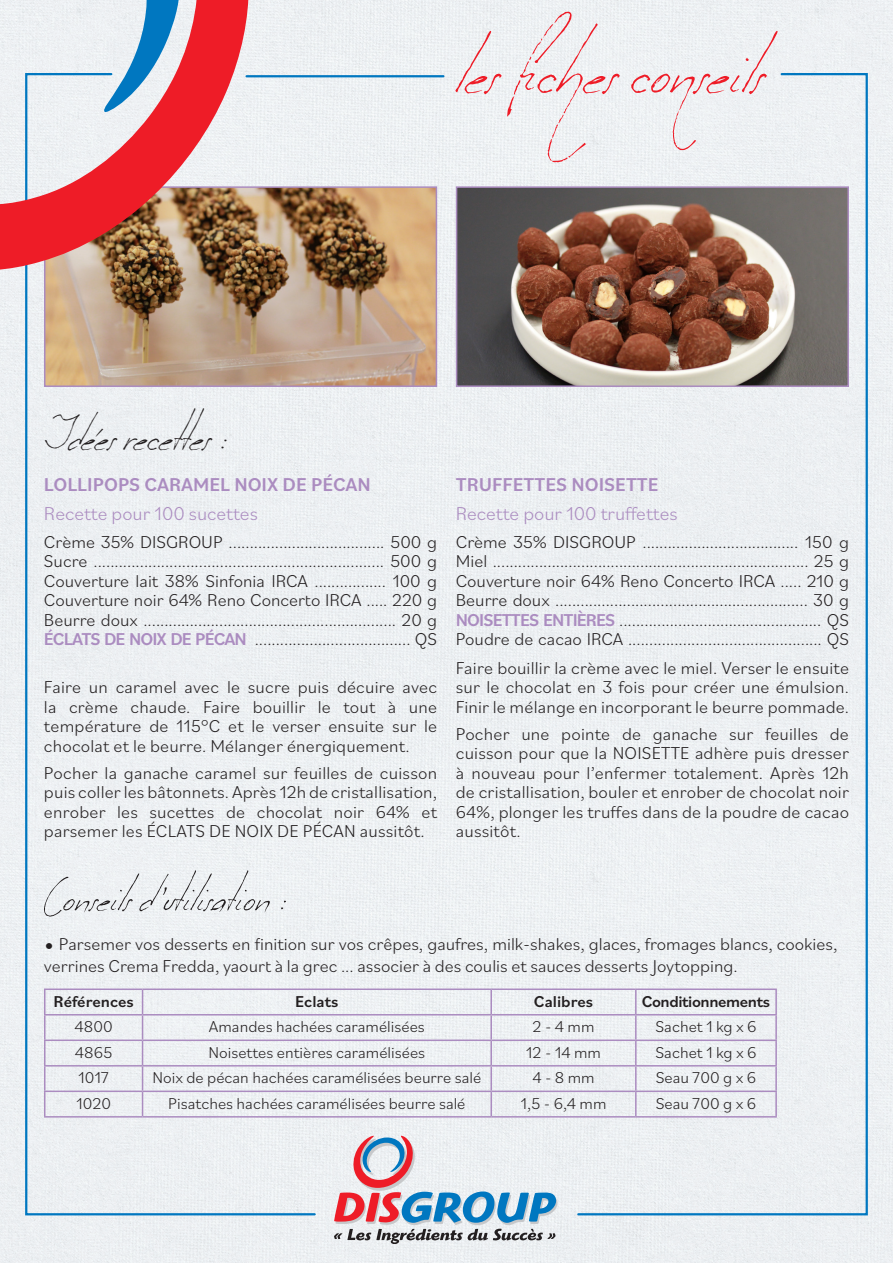
<style>
.page{position:relative;width:893px;height:1263px;background:#edf0f3}
.page>*{position:absolute;margin:0;border:0;box-sizing:border-box;transform-origin:0 0}
.t1{font:67.5px "Milonguita";color:#ee1c27}
.t2{font:42px "Milonguita";color:#231f20}
.Style_de_paragraphe{font:300 19.5px "Bilo";color:#ab8cc0}
.Style_de_paragraphe-2{font:500 19.5px "Bilo";color:#ab8cc0}
.Style_de_paragraphe-3{font:300 18px/19.5px "Bilo";color:#231f20;text-align:justify}
.t3{font:300 16.5px "Bilo";color:#231f20}
.t4{font:500 16.5px "Bilo";letter-spacing:-.005em;color:#231f20}
.t5{font:500 16.5px "Bilo";letter-spacing:-.025em;color:#231f20}
.s1{font-weight:500;color:#ab8cc0}
.s2{font-size:28.5px}
</style>
<div class="page">
<div style="left:24px;top:72px;width:293px;height:1144px;background:#edf0f3"></div>
<hr style="left:247px;top:75px;width:196px;height:2px;background:#0077c0">
<svg style="left:334px;top:1135px;width:223px;height:108px"></svg>
<div style="left:576px;top:72px;width:293px;height:1144px;background:#edf0f3"></div>
<svg style="left:43px;top:185px;width:395px;height:203px;background:#b49579"></svg>
<svg style="left:0;top:0;width:258px;height:280px"></svg>
<svg style="left:44px;top:870px;width:242px;height:47px"></svg>
<img style="left:459px;top:189px;width:387px;height:195px">
<div style="left:456px;top:186px;width:393px;height:201px;border:2px solid #ab8cc0"></div>
<hr style="left:44px;top:988px;width:99px;height:2px;background:#ab8cc0">
<hr style="left:143px;top:988px;width:348px;height:2px;background:#ab8cc0">
<hr style="left:44px;top:1014px;width:99px;height:1px;background:#ab8cc0">
<hr style="left:143px;top:1014px;width:348px;height:1px;background:#ab8cc0">
<hr style="left:490px;top:990px;width:2px;height:24px;background:#ab8cc0">
<hr style="left:491px;top:988px;width:145px;height:2px;background:#ab8cc0">
<hr style="left:491px;top:1014px;width:145px;height:1px;background:#ab8cc0">
<hr style="left:635px;top:990px;width:2px;height:24px;background:#ab8cc0">
<hr style="left:636px;top:988px;width:141px;height:2px;background:#ab8cc0">
<hr style="left:775px;top:990px;width:2px;height:24px;background:#ab8cc0">
<hr style="left:636px;top:1014px;width:141px;height:1px;background:#ab8cc0">
<hr style="left:490px;top:1015px;width:2px;height:24px;background:#ab8cc0">
<hr style="left:635px;top:1015px;width:2px;height:24px;background:#ab8cc0">
<hr style="left:775px;top:1015px;width:2px;height:24px;background:#ab8cc0">
<svg style="left:44px;top:990px;width:1px;height:126px"></svg>
<svg style="left:142px;top:990px;width:1px;height:126px"></svg>
<hr style="left:44px;top:1039px;width:99px;height:2px;background:#ab8cc0">
<hr style="left:143px;top:1039px;width:348px;height:2px;background:#ab8cc0">
<hr style="left:44px;top:1065px;width:99px;height:1px;background:#ab8cc0">
<hr style="left:143px;top:1065px;width:348px;height:1px;background:#ab8cc0">
<hr style="left:44px;top:1090px;width:99px;height:2px;background:#ab8cc0">
<hr style="left:143px;top:1090px;width:348px;height:2px;background:#ab8cc0">
<hr style="left:44px;top:1116px;width:99px;height:1px;background:#ab8cc0">
<hr style="left:143px;top:1116px;width:348px;height:1px;background:#ab8cc0">
<hr style="left:490px;top:1041px;width:2px;height:24px;background:#ab8cc0">
<hr style="left:490px;top:1066px;width:2px;height:24px;background:#ab8cc0">
<hr style="left:490px;top:1092px;width:2px;height:24px;background:#ab8cc0">
<hr style="left:491px;top:1039px;width:145px;height:2px;background:#ab8cc0">
<hr style="left:491px;top:1065px;width:145px;height:1px;background:#ab8cc0">
<hr style="left:491px;top:1090px;width:145px;height:2px;background:#ab8cc0">
<hr style="left:491px;top:1116px;width:145px;height:1px;background:#ab8cc0">
<hr style="left:635px;top:1041px;width:2px;height:24px;background:#ab8cc0">
<hr style="left:635px;top:1066px;width:2px;height:24px;background:#ab8cc0">
<hr style="left:635px;top:1092px;width:2px;height:24px;background:#ab8cc0">
<hr style="left:636px;top:1039px;width:141px;height:2px;background:#ab8cc0">
<hr style="left:775px;top:1041px;width:2px;height:24px;background:#ab8cc0">
<hr style="left:775px;top:1066px;width:2px;height:24px;background:#ab8cc0">
<hr style="left:775px;top:1092px;width:2px;height:24px;background:#ab8cc0">
<hr style="left:636px;top:1065px;width:141px;height:1px;background:#ab8cc0">
<hr style="left:636px;top:1090px;width:141px;height:2px;background:#ab8cc0">
<hr style="left:636px;top:1116px;width:141px;height:1px;background:#ab8cc0">
<p class="t2" style="left:44px;top:410px;width:186px">Idées recettes :</p>
<p class="t1" style="left:455px;top:29px;width:309px">les fiches conseils</p>
<p class="Style_de_paragraphe-2" style="left:44px;top:471px;width:328px">LOLLIPOPS CARAMEL NOIX DE PÉCAN</p>
<p class="Style_de_paragraphe-2" style="left:456px;top:471px;width:204px">TRUFFETTES NOISETTE</p>
<p class="Style_de_paragraphe" style="left:44px;top:500px;width:215px">Recette pour 100 sucettes</p>
<p class="Style_de_paragraphe" style="left:456px;top:500px;width:223px">Recette pour 100 truffettes</p>
<p class="Style_de_paragraphe-3" style="left:44px;top:531px;width:395px">Crème 35% DISGROUP ..................................... 500 g</p>
<p class="Style_de_paragraphe-3" style="left:44px;top:551px;width:395px">Sucre ..................................................................... 500 g</p>
<p class="Style_de_paragraphe-3" style="left:44px;top:570px;width:395px">Couverture lait 38% Sinfonia IRCA ................. 100 g</p>
<p class="Style_de_paragraphe-3" style="left:44px;top:590px;width:395px">Couverture noir 64% Reno Concerto IRCA ..... 220 g</p>
<p class="Style_de_paragraphe-3" style="left:44px;top:609px;width:395px">Beurre doux ............................................................ 20 g</p>
<p class="Style_de_paragraphe-3" style="left:44px;top:629px;width:395px"><span class="s1">ÉCLATS DE NOIX DE PÉCAN</span> ..................................... QS</p>
<p class="Style_de_paragraphe-3" style="left:44px;top:677px;width:395px">Faire un caramel avec le sucre puis décuire avec la crème chaude. Faire bouillir le tout à une température de 115°C et le verser ensuite sur le chocolat et le beurre. Mélanger énergiquement.</p>
<p class="Style_de_paragraphe-3" style="left:44px;top:762px;width:395px">Pocher la ganache caramel sur feuilles de cuisson puis coller les bâtonnets. Après 12h de cristallisation, enrober les sucettes de chocolat noir 64% et parsemer les ÉCLATS DE NOIX DE PÉCAN aussitôt.</p>
<p class="Style_de_paragraphe-3" style="left:456px;top:531px;width:395px">Crème 35% DISGROUP ..................................... 150 g</p>
<p class="Style_de_paragraphe-3" style="left:456px;top:551px;width:395px">Miel ........................................................................... 25 g</p>
<p class="Style_de_paragraphe-3" style="left:456px;top:570px;width:395px">Couverture noir 64% Reno Concerto IRCA ..... 210 g</p>
<p class="Style_de_paragraphe-3" style="left:456px;top:590px;width:395px">Beurre doux ............................................................ 30 g</p>
<p class="Style_de_paragraphe-3" style="left:456px;top:609px;width:395px"><span class="s1">NOISETTES ENTIÈRES</span> ................................................ QS</p>
<p class="Style_de_paragraphe-3" style="left:456px;top:629px;width:395px">Poudre de cacao IRCA .............................................. QS</p>
<p class="Style_de_paragraphe-3" style="left:456px;top:657px;width:395px">Faire bouillir la crème avec le miel. Verser le ensuite sur le chocolat en 3 fois pour créer une émulsion.<br>Finir le mélange en incorporant le beurre pommade.</p>
<p class="Style_de_paragraphe-3" style="left:456px;top:723px;width:395px">Pocher une pointe de ganache sur feuilles de cuisson pour que la NOISETTE adhère puis dresser à nouveau pour l’enfermer totalement. Après 12h de cristallisation, bouler et enrober de chocolat noir 64%, plonger les truffes dans de la poudre de cacao aussitôt.</p>
<p class="Style_de_paragraphe-3" style="left:44px;top:932px;width:795px;line-height:21.6px"><span class="s2">•</span> Parsemer vos desserts en finition sur vos crêpes, gaufres, milk-shakes, glaces, fromages blancs, cookies, verrines Crema Fredda, yaourt à la grec ... associer à des coulis et sauces desserts Joytopping.</p>
<p class="t4" style="left:53px;top:990px;width:82px">Références</p>
<p class="t4" style="left:295px;top:990px;width:45px">Eclats</p>
<p class="t4" style="left:534px;top:990px;width:61px">Calibres</p>
<p class="t5" style="left:642px;top:990px;width:130px">Conditionnements</p>
<p class="t3" style="left:75px;top:1015px;width:40px">4800</p>
<p class="t3" style="left:209px;top:1015px;width:217px">Amandes hachées caramélisées</p>
<p class="t3" style="left:532px;top:1015px;width:64px">2 - 4 mm</p>
<p class="t3" style="left:655px;top:1015px;width:103px">Sachet 1 kg x 6</p>
<p class="t3" style="left:75px;top:1041px;width:39px">4865</p>
<p class="t3" style="left:209px;top:1041px;width:218px">Noisettes entières caramélisées</p>
<p class="t3" style="left:526px;top:1041px;width:77px">12 - 14 mm</p>
<p class="t3" style="left:655px;top:1041px;width:103px">Sachet 1 kg x 6</p>
<p class="t3" style="left:78px;top:1066px;width:32px">1017</p>
<p class="t3" style="left:152px;top:1066px;width:330px">Noix de pécan hachées caramélisées beurre salé</p>
<p class="t3" style="left:532px;top:1066px;width:64px">4 - 8 mm</p>
<p class="t3" style="left:656px;top:1066px;width:102px">Seau 700 g x 6</p>
<p class="t3" style="left:76px;top:1092px;width:36px">1020</p>
<p class="t3" style="left:168px;top:1092px;width:299px">Pisatches hachées caramélisées beurre salé</p>
<p class="t3" style="left:520px;top:1092px;width:88px">1,5 - 6,4 mm</p>
<p class="t3" style="left:656px;top:1092px;width:102px">Seau 700 g x 6</p>
</div>
